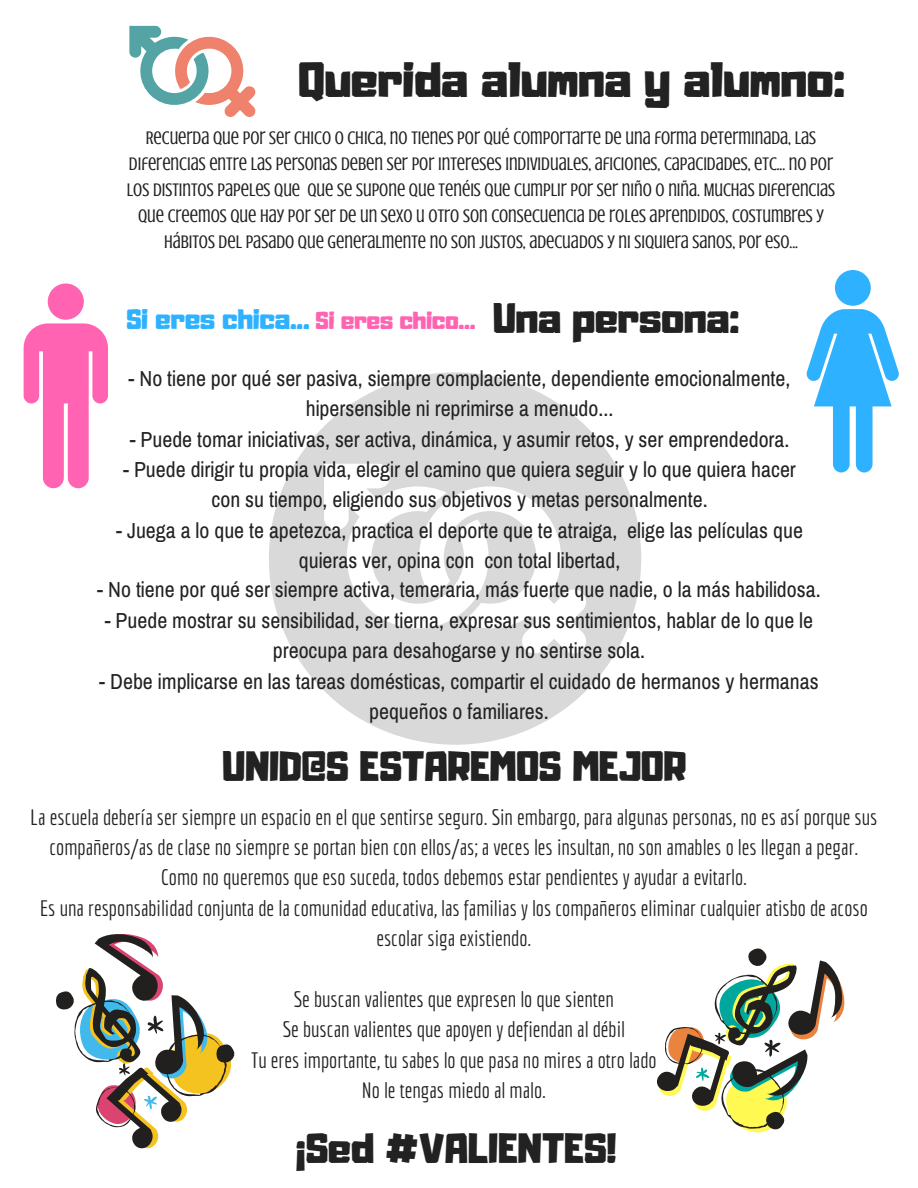
<style>
.page{position:relative;width:918px;height:1188px;background:#fff}
.page>*{position:absolute;margin:0;border:0;box-sizing:border-box;transform-origin:0 0}
.t1{font:43.65px "Adumu";color:#222}
.t2{font:37.35px "Adumu";color:#222}
.t3{font:24.9px "Adumu";color:#2eb2ff}
.t4{font:21.75px/30.3px "Archivo Narrow";color:#222;text-align:center}
.t5{font:21.75px/30.3px "Economica";color:#222;text-align:center}
.t6{font:18.75px/25.8px "Crushed";color:#222;text-align:center}
.s1{font-size:21.75px;color:#ff63b1}
.s2{font-size:37.35px;color:#222}
</style>
<div class="page">
<svg style="left:269px;top:372px;width:372px;height:373px;fill:#d9d9d9"></svg>
<svg style="left:129px;top:26px;width:126px;height:91px"></svg>
<div style="left:835px;top:270px;width:36px;height:36px;background:#2eb2ff;border-radius:50%"></div>
<svg style="left:807px;top:309px;width:92px;height:163px"></svg>
<div style="left:48px;top:283px;width:36px;height:37px;background:#ff63b1;border-radius:50%"></div>
<svg style="left:24px;top:323px;width:84px;height:165px"></svg>
<svg style="left:55px;top:934px;width:180px;height:215px"></svg>
<svg style="left:657px;top:948px;width:188px;height:185px"></svg>
<h1 class="t1" style="left:299px;top:43px;width:548px">Querida alumna y alumno:</h1>
<p class="t6" style="left:127px;top:125px;width:710px">RECUERDA QUE POR SER CHICO O CHICA, NO TIENES POR QUÉ COMPORTARTE DE UNA FORMA DETERMINADA, LAS DIFERENCIAS ENTRE LAS PERSONAS DEBEN SER POR INTERESES INDIVIDUALES, AFICIONES, CAPACIDADES, ETC... NO POR LOS DISTINTOS PAPELES QUE QUE SE SUPONE QUE TENÉIS QUE CUMPLIR POR SER NIÑO O NIÑA. MUCHAS DIFERENCIAS QUE CREEMOS QUE HAY POR SER DE UN SEXO U OTRO SON CONSECUENCIA DE ROLES APRENDIDOS, COSTUMBRES Y HÁBITOS DEL PASADO QUE GENERALMENTE NO SON JUSTOS, ADECUADOS Y NI SIQUIERA SANOS, POR ESO...</p>
<p class="t3" style="left:126px;top:298px;width:614px">Si eres chica... <span class="s1">Si eres chico...</span> <span class="s2">Una persona:</span></p>
<p class="t4" style="left:129px;top:363px;width:663px">- No tiene por qué ser pasiva, siempre complaciente, dependiente emocionalmente, hipersensible ni reprimirse a menudo...</p>
<p class="t4" style="left:130px;top:424px;width:661px">- Puede tomar iniciativas, ser activa, dinámica, y asumir retos, y ser emprendedora.</p>
<p class="t4" style="left:123px;top:454px;width:674px">- Puede dirigir tu propia vida, elegir el camino que quiera seguir y lo que quiera hacer con su tiempo, eligiendo sus objetivos y metas personalmente.</p>
<p class="t4" style="left:116px;top:515px;width:688px">- Juega a lo que te apetezca, practica el deporte que te atraiga, elige las películas que quieras ver, opina con con total libertad,</p>
<p class="t4" style="left:97px;top:574px;width:725px">- No tiene por qué ser siempre activa, temeraria, más fuerte que nadie, o la más habilidosa.</p>
<p class="t4" style="left:105px;top:605px;width:710px">- Puede mostrar su sensibilidad, ser tierna, expresar sus sentimientos, hablar de lo que le preocupa para desahogarse y no sentirse sola.</p>
<p class="t4" style="left:99px;top:665px;width:721px">- Debe implicarse en las tareas domésticas, compartir el cuidado de hermanos y hermanas pequeños o familiares.</p>
<h2 class="t2" style="left:223px;top:735px;width:465px">UNID@S ESTAREMOS MEJOR</h2>
<p class="t5" style="left:30px;top:801px;width:849px">La escuela debería ser siempre un espacio en el que sentirse seguro. Sin embargo, para algunas personas, no es así porque sus compañeros/as de clase no siempre se portan bien con ellos/as; a veces les insultan, no son amables o les llegan a pegar.<br>Como no queremos que eso suceda, todos debemos estar pendientes y ayudar a evitarlo.<br>Es una responsabilidad conjunta de la comunidad educativa, las familias y los compañeros eliminar cualquier atisbo de acoso escolar siga existiendo.</p>
<p class="t5" style="left:251px;top:984px;width:407px">Se buscan valientes que expresen lo que sienten<br>Se buscan valientes que apoyen y defiendan al débil<br>Tu eres importante, tu sabes lo que pasa no mires a otro lado No le tengas miedo al malo.</p>
<h2 class="t2" style="left:296px;top:1117px;width:322px">¡Sed #VALIENTES!</h2>
</div>
